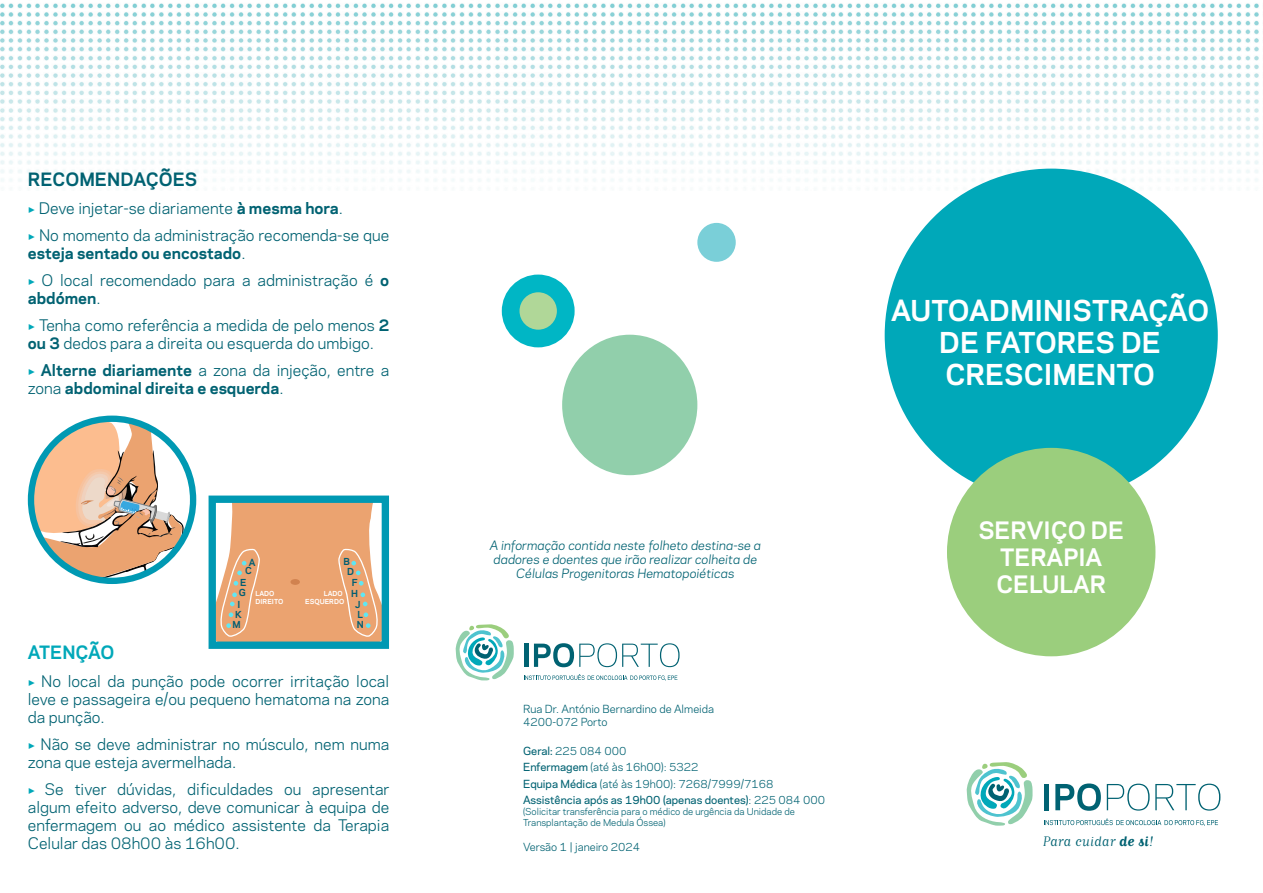
<style>
.page{position:relative;width:1263px;height:893px;background:#fff}
.page>*{position:absolute;margin:0;border:0;box-sizing:border-box;transform-origin:0 0}
.t1{font:700 33px "Galaxie Polaris";color:#fff}
.t2{font:700 27px/32.4px "Galaxie Polaris";color:#fff;text-align:center}
.t3{font:700 22.5px "Galaxie Polaris";color:#fff}
.t4{font:19.5px "Matrix Script";color:#006272}
.t5{font:700 17.25px "Galaxie Polaris";color:#006272}
.t6{font:700 17.25px "Galaxie Polaris";letter-spacing:-.01em;color:#00a8b9}
.t7{font:15px/18px "Galaxie Polaris";color:#006272}
.t8{font:700 15px/18px "Galaxie Polaris";color:#006272}
.t9{font:italic 12px "Galaxie Polaris";color:#006272}
.t10{font:10.5px "Galaxie Polaris";color:#006272}
.t11{font:500 10.5px "Galaxie Polaris";color:#006272}
.t12{font:700 9.15px/8.7px "Galaxie Polaris";color:#005e73;text-align:center}
.t13{font:9px "Galaxie Polaris";color:#006272}
.t14{font:700 6.45px/7.8px "Galaxie Polaris";color:#fff}
.s1{color:#00a8b9}
.s2{font-weight:700}
.s3{font-weight:400}
.s4{font-weight:500}
</style>
<div class="page">
<svg style="left:455px;top:624px;width:59px;height:56px"></svg>
<hr style="left:524px;top:644px;width:4px;height:23px;background:#006272">
<svg style="left:534px;top:643px;width:146px;height:24px"></svg>
<svg style="left:524px;top:674px;width:153px;height:7px"></svg>
<svg style="left:966px;top:762px;width:67px;height:64px"></svg>
<div style="left:1044px;top:784px;width:5px;height:26px;background:#006272"></div>
<svg style="left:1055px;top:783px;width:46px;height:28px"></svg>
<svg style="left:1107px;top:784px;width:42px;height:27px"></svg>
<svg style="left:1155px;top:784px;width:65px;height:27px"></svg>
<svg style="left:1044px;top:818px;width:174px;height:8px"></svg>
<img style="left:0;top:3px;width:836px;height:179px">
<img style="left:838px;top:3px;width:421px;height:187px">
<div style="left:562px;top:335px;width:135px;height:140px;background:#91cfab;border-radius:50%"></div>
<div style="left:502px;top:275px;width:73px;height:72px;background:#00b6c5;border-radius:50%"></div>
<div style="left:519px;top:292px;width:38px;height:38px;background:#b0d798;border-radius:50%"></div>
<div style="left:697px;top:223px;width:39px;height:39px;background:#7acfd8;border-radius:50%"></div>
<div style="left:885px;top:169px;width:333px;height:333px;background:#00a8b9;border-radius:50%"></div>
<div style="left:947px;top:448px;width:208px;height:208px;background:#9bce7d;border-radius:50%"></div>
<svg style="left:31px;top:419px;width:153px;height:161px"></svg>
<div style="left:28px;top:416px;width:168px;height:168px;border:6px solid #0099b3;border-radius:50%"></div>
<svg style="left:217px;top:504px;width:164px;height:137px;background:#ebad80"></svg>
<div style="left:209px;top:496px;width:180px;height:153px;border:7px solid #0099b3"></div>
<p class="t5" style="left:28px;top:166px;width:171px">RECOMENDAÇÕES</p>
<p class="t7" style="left:28px;top:199px;width:317px"><span class="s1">✓</span> Deve injetar-se diariamente <span class="s2">à mesma hora</span>.</p>
<p class="t7" style="left:28px;top:226px;width:363px"><span class="s1">✓</span> No momento da administração recomenda-se que <span class="s2">esteja sentado ou encostado</span>.</p>
<p class="t7" style="left:28px;top:271px;width:363px"><span class="s1">✓</span> O local recomendado para a administração é <span class="s2">o abdómen</span>.</p>
<p class="t7" style="left:28px;top:316px;width:363px"><span class="s1">✓</span> Tenha como referência a medida de pelo menos <span class="s2">2 ou 3</span> dedos para a direita ou esquerda do umbigo.</p>
<p class="t8" style="left:28px;top:360px;width:363px"><span class="s1">✓</span> Alterne diariamente <span class="s3">a zona da injeção, entre a zona</span> abdominal direita e esquerda<span class="s3">.</span></p>
<p class="t6" style="left:28px;top:639px;width:88px">ATENÇÃO</p>
<p class="t12" style="left:245px;top:557px;width:12px">A<br>C</p>
<p class="t12" style="left:240px;top:577px;width:8px">E</p>
<p class="t12" style="left:239px;top:588px;width:9px">G</p>
<p class="t12" style="left:237px;top:599px;width:4px">I</p>
<p class="t12" style="left:235px;top:609px;width:8px">K</p>
<p class="t12" style="left:233px;top:619px;width:10px">M</p>
<p class="t12" style="left:344px;top:557px;width:12px;line-height:9.8px">B<br>D</p>
<p class="t12" style="left:352px;top:578px;width:7px">F</p>
<p class="t12" style="left:351px;top:589px;width:8px">H</p>
<p class="t12" style="left:355px;top:599px;width:7px">J</p>
<p class="t12" style="left:357px;top:609px;width:7px">L</p>
<p class="t12" style="left:357px;top:619px;width:8px">N</p>
<p class="t14" style="left:256px;top:590px;width:29px">LADO<br>DIREITO</p>
<p class="t14" style="left:305px;top:590px;width:41px;text-align:right">LADO<br>ESQUERDO</p>
<p class="t7" style="left:28px;top:672px;width:363px;text-align:justify"><span class="s1">✓</span> No local da punção pode ocorrer irritação local leve e passageira e/ou pequeno hematoma na zona da punção.</p>
<p class="t7" style="left:28px;top:735px;width:363px"><span class="s1">✓</span> Não se deve administrar no músculo, nem numa zona que esteja avermelhada.</p>
<p class="t7" style="left:28px;top:780px;width:363px;text-align:justify"><span class="s1">✓</span> Se tiver dúvidas, dificuldades ou apresentar algum efeito adverso, deve comunicar à equipa de enfermagem ou ao médico assistente da Terapia Celular das 08h00 às 16h00.</p>
<p class="t9" style="left:490px;top:536px;width:273px">A informação contida neste folheto destina-se a</p>
<p class="t9" style="left:494px;top:550px;width:265px">dadores e doentes que irão realizar colheita de</p>
<p class="t9" style="left:516px;top:565px;width:220px">Células Progenitoras Hematopoiéticas</p>
<p class="t10" style="left:523px;top:701px;width:193px">Rua Dr. António Bernardino de Almeida</p>
<p class="t10" style="left:523px;top:714px;width:86px">4200-072 Porto</p>
<p class="t10" style="left:523px;top:743px;width:105px"><span class="s4">Geral:</span> 225 084 000</p>
<p class="t10" style="left:523px;top:759px;width:177px"><span class="s4">Enfermagem</span> (até às 16h00): 5322</p>
<p class="t10" style="left:523px;top:776px;width:252px"><span class="s4">Equipa Médica</span> (até às 19h00): 7268/7999/7168</p>
<p class="t11" style="left:523px;top:792px;width:304px">Assistência após as 19h00 (apenas doentes)<span class="s3">: 225 084 000</span></p>
<p class="t13" style="left:523px;top:805px;width:273px">(Solicitar transferência para o médico de urgência da Unidade de</p>
<p class="t13" style="left:523px;top:816px;width:144px">Transplantação de Medula Óssea)</p>
<p class="t10" style="left:523px;top:839px;width:119px">Versão 1 | janeiro 2024</p>
<p class="t2" style="left:891px;top:292px;width:320px">AUTOADMINISTRAÇÃO<br>DE FATORES DE</p>
<p class="t2" style="left:945px;top:357px;width:211px">CRESCIMENTO</p>
<p class="t1" style="left:960px;top:290px;width:187px">CUIDADOS</p>
<p class="t1" style="left:926px;top:330px;width:249px">ALIMENTARES</p>
<p class="t1" style="left:903px;top:369px;width:295px">PARA CONTROLO</p>
<p class="t3" style="left:978px;top:514px;width:147px">SERVIÇO DE</p>
<p class="t3" style="left:1000px;top:541px;width:104px">TERAPIA</p>
<p class="t3" style="left:996px;top:568px;width:111px">CELULAR</p>
<p class="t4" style="left:1043px;top:833px;width:112px">Para cuidar <span class="s2">de si</span>!</p>
</div>
